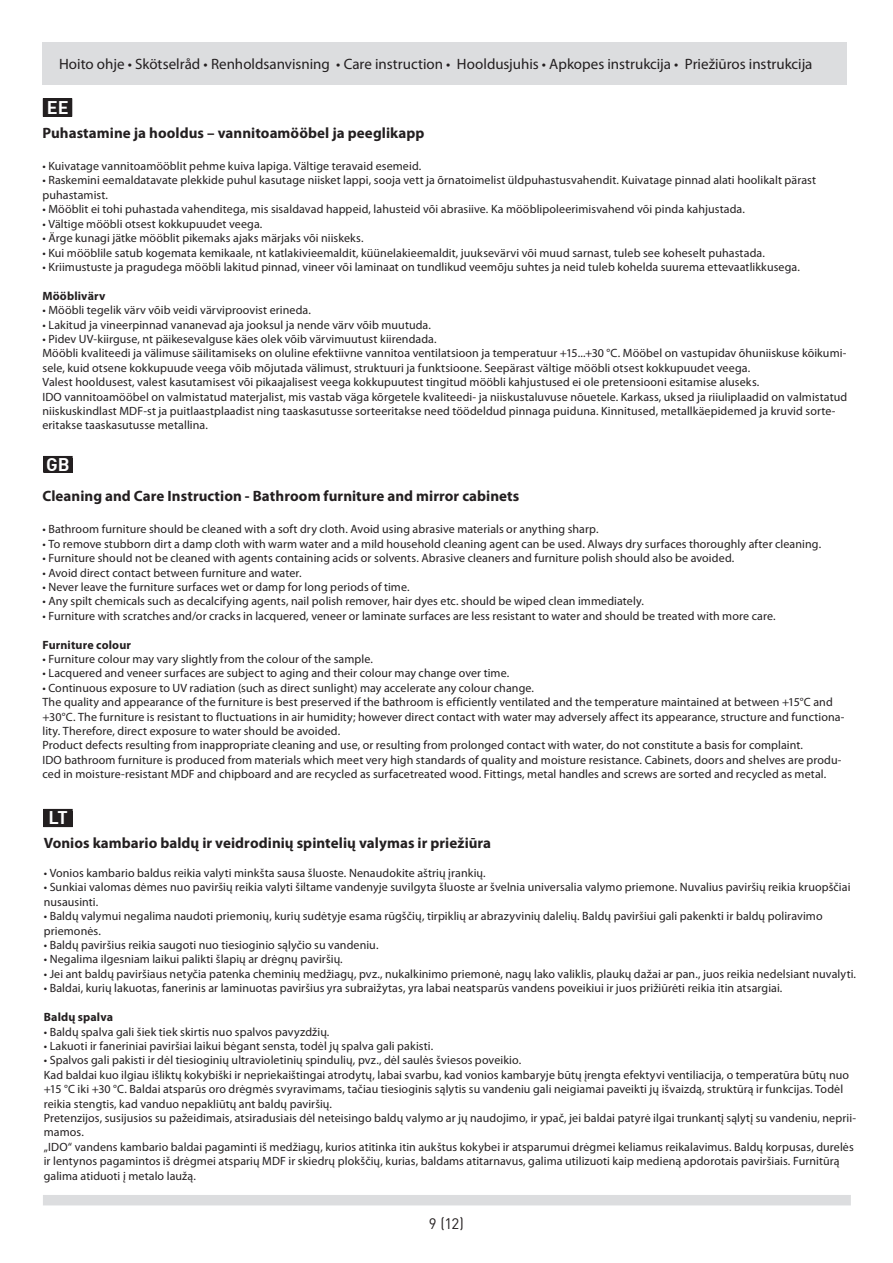
<style>
.page{position:relative;width:893px;height:1263px;background:#fff}
.page>*{position:absolute;margin:0;border:0;box-sizing:border-box;transform-origin:0 0}
.t1{font:700 18px "DIN";color:#fff}
.t2{font:700 15px "Myriad Pro";letter-spacing:.005em;color:#231f20}
.rubrik_1{font:15px "Myriad Pro";color:#231f20}
.t3{font:15px "DIN";color:#231f20}
.t4{font:12px/14.4px "Myriad Pro";letter-spacing:.005em;color:#231f20}
.t5{font:700 12px "Myriad Pro";letter-spacing:.01em;color:#231f20}
</style>
<div class="page">
<div style="left:42px;top:43px;width:805px;height:42px;background:#dcdddf"></div>
<div style="left:43px;top:456px;width:30px;height:17px;border:1px solid #231f20"></div>
<div style="left:44px;top:458px;width:28px;height:15px;background:#231f20"></div>
<div style="left:43px;top:99px;width:29px;height:17px;border:1px solid #231f20"></div>
<div style="left:43px;top:101px;width:29px;height:16px;background:#231f20"></div>
<div style="left:43px;top:809px;width:30px;height:18px;border:1px solid #231f20"></div>
<div style="left:44px;top:811px;width:28px;height:16px;background:#231f20"></div>
<div style="left:43px;top:1195px;width:808px;height:10px;background:#dcdddf"></div>
<p class="rubrik_1" style="left:59px;top:54px;width:755px">Hoito ohje • Skötselråd • Renholdsanvisning • Care instruction • Hooldusjuhis • Apkopes instrukcija • Priežiūros instrukcija</p>
<p class="t1" style="left:47px;top:96px;width:23px">EE</p>
<p class="t2" style="left:42px;top:123px;width:383px">Puhastamine ja hooldus – vannitoamööbel ja peeglikapp</p>
<p class="t4" style="left:42px;top:159px;width:380px">• Kuivatage vannitoamööblit pehme kuiva lapiga. Vältige teravaid esemeid.</p>
<p class="t4" style="left:42px;top:173px;width:775px">• Raskemini eemaldatavate plekkide puhul kasutage niisket lappi, sooja vett ja õrnatoimelist üldpuhastusvahendit. Kuivatage pinnad alati hoolikalt pärast puhastamist.</p>
<p class="t4" style="left:42px;top:202px;width:704px">• Mööblit ei tohi puhastada vahenditega, mis sisaldavad happeid, lahusteid või abrasiive. Ka mööblipoleerimisvahend või pinda kahjustada.</p>
<p class="t4" style="left:42px;top:216px;width:221px">• Vältige mööbli otsest kokkupuudet veega.</p>
<p class="t4" style="left:42px;top:231px;width:323px">• Ärge kunagi jätke mööblit pikemaks ajaks märjaks või niiskeks.</p>
<p class="t4" style="left:42px;top:245px;width:724px">• Kui mööblile satub kogemata kemikaale, nt katlakivieemaldit, küünelakieemaldit, juuksevärvi või muud sarnast, tuleb see koheselt puhastada.</p>
<p class="t4" style="left:42px;top:259px;width:759px">• Kriimustuste ja pragudega mööbli lakitud pinnad, vineer või laminaat on tundlikud veemõju suhtes ja neid tuleb kohelda suurema ettevaatlikkusega.</p>
<p class="t5" style="left:42px;top:288px;width:64px">Mööblivärv</p>
<p class="t4" style="left:42px;top:303px;width:270px">• Mööbli tegelik värv võib veidi värviproovist erineda.</p>
<p class="t4" style="left:42px;top:317px;width:390px">• Lakitud ja vineerpinnad vananevad aja jooksul ja nende värv võib muutuda.</p>
<p class="t4" style="left:42px;top:331px;width:396px">• Pidev UV-kiirguse, nt päikesevalguse käes olek võib värvimuutust kiirendada.</p>
<p class="t4" style="left:42px;top:346px;width:805px">Mööbli kvaliteedi ja välimuse säilitamiseks on oluline efektiivne vannitoa ventilatsioon ja temperatuur +15...+30 °C. Mööbel on vastupidav õhuniiskuse kõikumi&shy;sele, kuid otsene kokkupuude veega võib mõjutada välimust, struktuuri ja funktsioone. Seepärast vältige mööbli otsest kokkupuudet veega.</p>
<p class="t4" style="left:42px;top:375px;width:718px">Valest hooldusest, valest kasutamisest või pikaajalisest veega kokkupuutest tingitud mööbli kahjustused ei ole pretensiooni esitamise aluseks.</p>
<p class="t4" style="left:42px;top:389px;width:806px">IDO vannitoamööbel on valmistatud materjalist, mis vastab väga kõrgetele kvaliteedi- ja niiskustaluvuse nõuetele. Karkass, uksed ja riiuliplaadid on valmistatud niiskuskindlast MDF-st ja puitlaastplaadist ning taaskasutusse sorteeritakse need töödeldud pinnaga puiduna. Kinnitused, metallkäepidemed ja kruvid sorte&shy;eritakse taaskasutusse metallina.</p>
<p class="t1" style="left:46px;top:453px;width:25px">GB</p>
<p class="t2" style="left:42px;top:486px;width:478px">Cleaning and Care Instruction - Bathroom furniture and mirror cabinets</p>
<p class="t4" style="left:42px;top:522px;width:557px">• Bathroom furniture should be cleaned with a soft dry cloth. Avoid using abrasive materials or anything sharp.</p>
<p class="t4" style="left:42px;top:536px;width:780px">• To remove stubborn dirt a damp cloth with warm water and a mild household cleaning agent can be used. Always dry surfaces thoroughly after cleaning.</p>
<p class="t4" style="left:42px;top:551px;width:693px">• Furniture should not be cleaned with agents containing acids or solvents. Abrasive cleaners and furniture polish should also be avoided.</p>
<p class="t4" style="left:42px;top:565px;width:261px">• Avoid direct contact between furniture and water.</p>
<p class="t4" style="left:42px;top:579px;width:369px">• Never leave the furniture surfaces wet or damp for long periods of time.</p>
<p class="t4" style="left:42px;top:594px;width:603px">• Any spilt chemicals such as decalcifying agents, nail polish remover, hair dyes etc. should be wiped clean immediately.</p>
<p class="t4" style="left:42px;top:608px;width:735px">• Furniture with scratches and/or cracks in lacquered, veneer or laminate surfaces are less resistant to water and should be treated with more care.</p>
<p class="t5" style="left:42px;top:637px;width:90px">Furniture colour</p>
<p class="t4" style="left:42px;top:651px;width:332px">• Furniture colour may vary slightly from the colour of the sample.</p>
<p class="t4" style="left:42px;top:666px;width:468px">• Lacquered and veneer surfaces are subject to aging and their colour may change over time.</p>
<p class="t4" style="left:42px;top:680px;width:493px">• Continuous exposure to UV radiation (such as direct sunlight) may accelerate any colour change.</p>
<p class="t4" style="left:42px;top:695px;width:804px">The quality and appearance of the furniture is best preserved if the bathroom is efficiently ventilated and the temperature maintained at between +15°C and +30°C. The furniture is resistant to fluctuations in air humidity; however direct contact with water may adversely affect its appearance, structure and functiona&shy;lity. Therefore, direct exposure to water should be avoided.</p>
<p class="t4" style="left:42px;top:738px;width:762px">Product defects resulting from inappropriate cleaning and use, or resulting from prolonged contact with water, do not constitute a basis for complaint.</p>
<p class="t4" style="left:42px;top:752px;width:801px">IDO bathroom furniture is produced from materials which meet very high standards of quality and moisture resistance. Cabinets, doors and shelves are produ&shy;ced in moisture-resistant MDF and chipboard and are recycled as surfacetreated wood. Fittings, metal handles and screws are sorted and recycled as metal.</p>
<p class="t1" style="left:48px;top:806px;width:21px">LT</p>
<p class="t2" style="left:44px;top:833px;width:449px">Vonios kambario baldų ir veidrodinių spintelių valymas ir priežiūra</p>
<p class="t4" style="left:44px;top:866px;width:443px">• Vonios kambario baldus reikia valyti minkšta sausa šluoste. Nenaudokite aštrių įrankių.</p>
<p class="t4" style="left:44px;top:880px;width:808px">• Sunkiai valomas dėmes nuo paviršių reikia valyti šiltame vandenyje suvilgyta šluoste ar švelnia universalia valymo priemone. Nuvalius paviršių reikia kruopščiai nusausinti.</p>
<p class="t4" style="left:44px;top:909px;width:780px">• Baldų valymui negalima naudoti priemonių, kurių sudėtyje esama rūgščių, tirpiklių ar abrazyvinių dalelių. Baldų paviršiui gali pakenkti ir baldų poliravimo priemonės.</p>
<p class="t4" style="left:44px;top:938px;width:336px">• Baldų paviršius reikia saugoti nuo tiesioginio sąlyčio su vandeniu.</p>
<p class="t4" style="left:44px;top:952px;width:300px">• Negalima ilgesniam laikui palikti šlapių ar drėgnų paviršių.</p>
<p class="t4" style="left:44px;top:966px;width:814px">• Jei ant baldų paviršiaus netyčia patenka cheminių medžiagų, pvz., nukalkinimo priemonė, nagų lako valiklis, plaukų dažai ar pan., juos reikia nedelsiant nuvalyti.</p>
<p class="t4" style="left:44px;top:981px;width:740px">• Baldai, kurių lakuotas, fanerinis ar laminuotas paviršius yra subraižytas, yra labai neatsparūs vandens poveikiui ir juos prižiūrėti reikia itin atsargiai.</p>
<p class="t5" style="left:44px;top:1009px;width:71px">Baldų spalva</p>
<p class="t4" style="left:44px;top:1024px;width:287px">• Baldų spalva gali šiek tiek skirtis nuo spalvos pavyzdžių.</p>
<p class="t4" style="left:44px;top:1038px;width:391px">• Lakuoti ir faneriniai paviršiai laikui bėgant sensta, todėl jų spalva gali pakisti.</p>
<p class="t4" style="left:44px;top:1053px;width:479px">• Spalvos gali pakisti ir dėl tiesioginių ultravioletinių spindulių, pvz., dėl saulės šviesos poveikio.</p>
<p class="t4" style="left:44px;top:1067px;width:807px">Kad baldai kuo ilgiau išliktų kokybiški ir nepriekaištingai atrodytų, labai svarbu, kad vonios kambaryje būtų įrengta efektyvi ventiliacija, o temperatūra būtų nuo +15 °C iki +30 °C. Baldai atsparūs oro drėgmės svyravimams, tačiau tiesioginis sąlytis su vandeniu gali neigiamai paveikti jų išvaizdą, struktūrą ir funkcijas. Todėl reikia stengtis, kad vanduo nepakliūtų ant baldų paviršių.</p>
<p class="t4" style="left:44px;top:1110px;width:814px">Pretenzijos, susijusios su pažeidimais, atsiradusiais dėl neteisingo baldų valymo ar jų naudojimo, ir ypač, jei baldai patyrė ilgai trunkantį sąlytį su vandeniu, neprii&shy;mamos.</p>
<p class="t4" style="left:44px;top:1139px;width:811px">„IDO“ vandens kambario baldai pagaminti iš medžiagų, kurios atitinka itin aukštus kokybei ir atsparumui drėgmei keliamus reikalavimus. Baldų korpusas, durelės ir lentynos pagamintos iš drėgmei atsparių MDF ir skiedrų plokščių, kurias, baldams atitarnavus, galima utilizuoti kaip medieną apdorotais paviršiais. Furnitūrą galima atiduoti į metalo laužą.</p>
<p class="t3" style="left:429px;top:1214px;width:37px">9 (12)</p>
</div>
